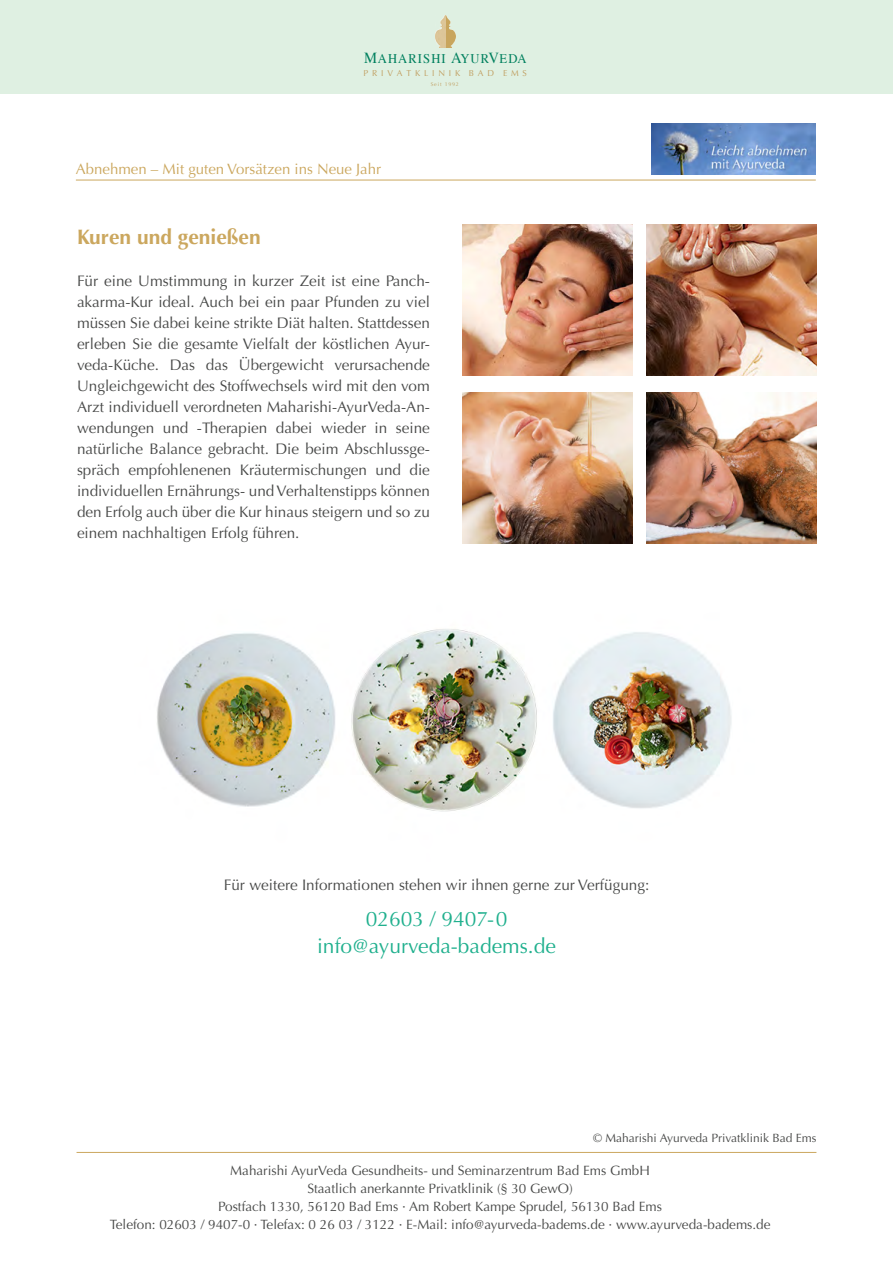
<style>
.page{position:relative;width:893px;height:1263px;background:#fff}
.page>*{position:absolute;margin:0;border:0;box-sizing:border-box;transform-origin:0 0}
.t1{font:21px/27px "Optima";color:#20b08e;text-align:center}
.t2{font:700 21px "Optima";color:#cba75e}
.t3{font:15.3px/21px "Optima";color:#474847;text-align:justify}
.t4{font:15px "Optima";color:#cba75e}
.t5{font:13.5px/18px "Optima";color:#474847;text-align:center}
.t6{font:13.2px "Times";letter-spacing:.085em;color:#00805e;scale:.96 1}
.t7{font:12px "Optima";color:#474847}
.t8{font:8.55px "Optima";letter-spacing:.45em;color:#c09d5e}
.t9{font:5.4px "Optima";letter-spacing:.15em;color:#c09d5e}
.s1{font-size:15.3px}
</style>
<div class="page">
<hr style="left:77px;top:1152px;width:739px;height:1px;background:#cba75e">
<div style="left:0;top:0;width:893px;height:94px;background:#dff0e2"></div>
<img style="left:446px;top:15px;width:10px;height:33px">
<img style="left:436px;top:15px;width:10px;height:33px">
<hr style="left:76px;top:180px;width:740px;height:1px;background:#cba75e">
<img style="left:652px;top:123px;width:163px;height:51px">
<img style="left:157px;top:629px;width:575px;height:183px">
<img style="left:463px;top:224px;width:170px;height:151px">
<img style="left:646px;top:224px;width:170px;height:151px">
<img style="left:463px;top:392px;width:170px;height:151px">
<img style="left:646px;top:392px;width:170px;height:151px">
<p class="t6" style="left:364px;top:46px;width:171px"><span class="s1">M</span>AHARISHI <span class="s1">A</span>YUR<span class="s1">V</span>EDA</p>
<p class="t8" style="left:364px;top:68px;width:165px">PRIVATKLINIK BAD EMS</p>
<p class="t9" style="left:431px;top:81px;width:30px">Seit 1992</p>
<p class="t4" style="left:76px;top:161px;width:307px">Abnehmen – Mit guten Vorsätzen ins Neue Jahr</p>
<h1 class="t2" style="left:77px;top:224px;width:185px">Kuren und genießen</h1>
<p class="t3" style="left:77px;top:270px;width:354px">Für eine Umstimmung in kurzer Zeit ist eine Panch&shy;akarma-Kur ideal. Auch bei ein paar Pfunden zu viel müssen Sie dabei keine strikte Diät halten. Stattdessen erleben Sie die gesamte Vielfalt der köstlichen Ayur&shy;veda-Küche. Das das Übergewicht verursachende Ungleichgewicht des Stoffwechsels wird mit den vom Arzt individuell verordneten Maharishi-AyurVeda-An&shy;wendungen und -Therapien dabei wieder in seine natürliche Balance gebracht. Die beim Abschlussge&shy;spräch empfohlenenen Kräutermischungen und die individuellen Ernährungs- und Verhaltenstipps können den Erfolg auch über die Kur hinaus steigern und so zu einem nachhaltigen Erfolg führen.</p>
<p class="t3" style="left:224px;top:874px;width:427px">Für weitere Informationen stehen wir ihnen gerne zur Verfügung:</p>
<h1 class="t1" style="left:317px;top:906px;width:240px">02603 / 9407-0 info@ayurveda-badems.de</h1>
<p class="t7" style="left:593px;top:1131px;width:225px">© Maharishi Ayurveda Privatklinik Bad Ems</p>
<p class="t5" style="left:110px;top:1161px;width:662px">Maharishi AyurVeda Gesundheits- und Seminarzentrum Bad Ems GmbH<br>Staatlich anerkannte Privatklinik (§ 30 GewO)<br>Postfach 1330, 56120 Bad Ems · Am Robert Kampe Sprudel, 56130 Bad Ems<br>Telefon: 02603 / 9407-0 · Telefax: 0 26 03 / 3122 · E-Mail: info@ayurveda-badems.de · www.ayurveda-badems.de</p>
</div>
